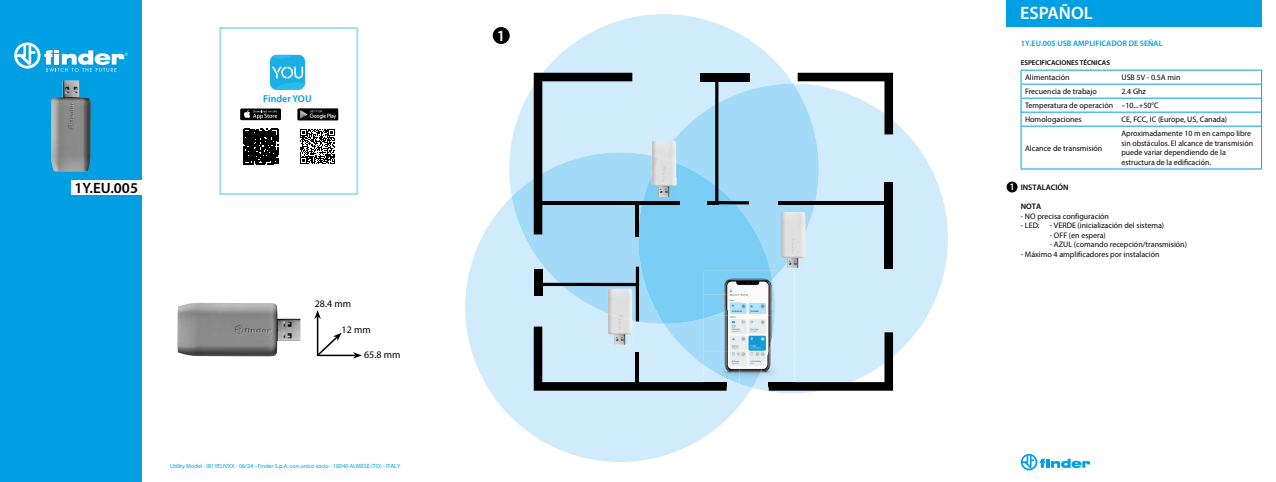
<style>
.page{position:relative;width:1276px;height:482px;background:#fff}
.page>*{position:absolute;margin:0;border:0;box-sizing:border-box;transform-origin:0 0}
.t1{font:600 18px "Myriad Pro";color:#fff}
.t2{font:600 15.6px "Myriad Pro";color:#fff}
.t3{font:600 15px "Myriad Pro";color:#000}
.t4{font:10px "Myriad Pro";color:#000}
.t5{font:600 10px "Myriad Pro";color:#009fe3}
.t6{font:600 9.9px "Myriad Pro";color:#fff}
.t7{font:8px/9.6px "Myriad Pro";color:#000}
.t8{font:600 8px "Myriad Pro";color:#009fe3}
.t9{font:600 8px "Myriad Pro";color:#000}
.t10{font:600 7px "Myriad Pro";color:#000}
.t11{font:6px "Myriad Pro";color:#009fe3}
</style>
<div class="page">
<svg style="left:1020px;top:454px;width:70px;height:16px"></svg>
<img style="left:177px;top:303px;width:123px;height:53px">
<hr style="left:317px;top:355px;width:39px;height:1px;background:#000">
<svg style="left:353px;top:352px;width:9px;height:7px"></svg>
<hr style="left:317px;top:316px;width:1px;height:40px;background:#000">
<svg style="left:314px;top:310px;width:7px;height:9px"></svg>
<svg style="left:316px;top:333px;width:26px;height:24px"></svg>
<div style="left:0;top:0;width:142px;height:482px;background:#009fe3"></div>
<div style="left:71px;top:180px;width:75px;height:15px;background:#fff"></div>
<svg style="left:14px;top:43px;width:114px;height:29px"></svg>
<img style="left:51px;top:80px;width:40px;height:92px">
<svg style="left:300px;top:129px;width:35px;height:35px"></svg>
<svg style="left:243px;top:129px;width:35px;height:35px"></svg>
<img style="left:297px;top:108px;width:41px;height:12px">
<svg style="left:240px;top:108px;width:41px;height:12px"></svg>
<svg style="left:269px;top:54px;width:37px;height:37px"></svg>
<svg style="left:270px;top:55px;width:35px;height:35px"></svg>
<div style="left:219px;top:27px;width:139px;height:168px;border:2px solid #a1daf8"></div>
<svg style="left:465px;top:198px;width:285px;height:264px;fill:#d0ebfc"></svg>
<svg style="left:509px;top:14px;width:276px;height:177px;fill:#d0ebfc"></svg>
<svg style="left:511px;top:152px;width:23px;height:172px;background:#c4e5f9"></svg>
<svg style="left:768px;top:84px;width:180px;height:309px;fill:#d0ebfc"></svg>
<svg style="left:534px;top:73px;width:359px;height:318px;background:#a7cbe0"></svg>
<img style="left:704px;top:271px;width:68px;height:24px">
<img style="left:704px;top:295px;width:50px;height:24px">
<img style="left:704px;top:382px;width:22px;height:5px">
<img style="left:768px;top:382px;width:26px;height:5px">
<div style="left:493px;top:27px;width:17px;height:17px;background:#000;border-radius:50%"></div>
<div style="left:1006px;top:0;width:255px;height:27px;background:#009fe3"></div>
<hr style="left:1020px;top:70px;width:97px;height:1px;background:#009fe3">
<hr style="left:1117px;top:70px;width:144px;height:1px;background:#009fe3">
<hr style="left:1020px;top:84px;width:97px;height:1px;background:#009fe3">
<hr style="left:1117px;top:84px;width:144px;height:1px;background:#009fe3">
<hr style="left:1020px;top:98px;width:97px;height:1px;background:#009fe3">
<hr style="left:1117px;top:98px;width:144px;height:1px;background:#009fe3">
<hr style="left:1020px;top:112px;width:97px;height:1px;background:#009fe3">
<svg style="left:1020px;top:70px;width:1px;height:56px"></svg>
<hr style="left:1117px;top:112px;width:144px;height:1px;background:#009fe3">
<svg style="left:1261px;top:70px;width:1px;height:56px"></svg>
<hr style="left:1020px;top:126px;width:97px;height:1px;background:#009fe3">
<hr style="left:1020px;top:126px;width:1px;height:43px;background:#009fe3">
<hr style="left:1117px;top:126px;width:144px;height:1px;background:#009fe3">
<hr style="left:1261px;top:126px;width:1px;height:43px;background:#009fe3">
<hr style="left:1020px;top:169px;width:97px;height:1px;background:#009fe3">
<hr style="left:1117px;top:169px;width:144px;height:1px;background:#009fe3">
<div style="left:1006px;top:182px;width:11px;height:10px;background:#000;border-radius:50%"></div>
<h3 class="t3" style="left:74px;top:178px;width:65px">1Y.EU.005</h3>
<p class="t5" style="left:263px;top:92px;width:50px">Finder YOU</p>
<p class="t4" style="left:315px;top:298px;width:38px">28.4 mm</p>
<p class="t4" style="left:342px;top:323px;width:31px">12 mm</p>
<p class="t4" style="left:364px;top:349px;width:38px">65.8 mm</p>
<p class="t11" style="left:170px;top:462px;width:232px">Utility Model - IB1YEUVXX - 06/24 - Finder S.p.A. con unico socio - 10040 ALMESE (TO) - ITALY</p>
<h2 class="t2" style="left:497px;top:25px;width:10px">1</h2>
<p class="t6" style="left:1009px;top:181px;width:7px">1</p>
<h1 class="t1" style="left:1020px;top:2px;width:74px">ESPAÑOL</h1>
<p class="t8" style="left:1020px;top:38px;width:143px">1Y.EU.005 USB AMPLIFICADOR DE SEÑAL</p>
<p class="t10" style="left:1020px;top:58px;width:91px">ESPECIFICACIONES TÉCNICAS</p>
<p class="t7" style="left:1025px;top:73px;width:46px">Alimentación</p>
<p class="t7" style="left:1121px;top:73px;width:61px">USB 5V - 0.5A min</p>
<p class="t7" style="left:1025px;top:87px;width:73px">Frecuencia de trabajo</p>
<p class="t7" style="left:1025px;top:84px;width:135px;line-height:14px;text-indent:96px">2.4 Ghz<br>Temperatura de operación –10...+50°C<br>Homologaciones</p>
<p class="t7" style="left:1121px;top:115px;width:107px">CE, FCC, IC (Europe, US, Canada)</p>
<p class="t7" style="left:1025px;top:143px;width:79px">Alcance de transmisión</p>
<p class="t7" style="left:1121px;top:129px;width:133px">Aproximadamente 10 m en campo libre sin obstáculos. El alcance de transmisión puede variar dependiendo de la estructura de la edificación.</p>
<p class="t9" style="left:1020px;top:182px;width:49px">INSTALACIÓN</p>
<p class="t9" style="left:1020px;top:201px;width:22px">NOTA</p>
<p class="t7" style="left:1020px;top:211px;width:90px">- NO precisa configuración</p>
<p class="t7" style="left:1020px;top:220px;width:20px">- LED:</p>
<p class="t7" style="left:1049px;top:220px;width:116px">- VERDE (inicialización del sistema)</p>
<p class="t7" style="left:1049px;top:230px;width:58px">- OFF (en espera)</p>
<p class="t7" style="left:1049px;top:240px;width:139px">- AZUL (comando recepción/transmisión)</p>
<p class="t7" style="left:1020px;top:249px;width:140px">- Máximo 4 amplificadores por instalación</p>
</div>
